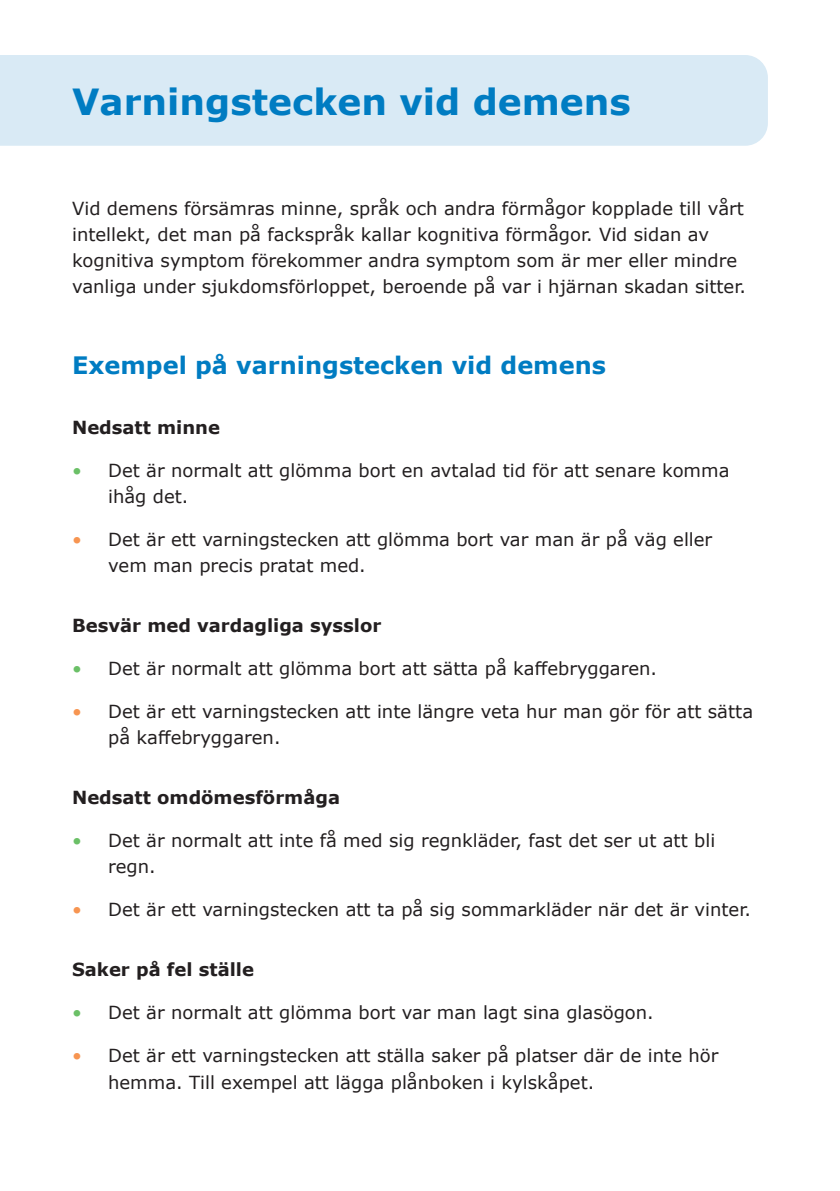
<style>
.page{position:relative;width:840px;height:1191px;background:#fff}
.page>*{position:absolute;margin:0;border:0;box-sizing:border-box;transform-origin:0 0}
.Rubrik_blå_-_14_pkt{font:700 36px "Verdana";color:#007cc2}
.Verdana_brödtext{font:700 24px "Verdana";color:#007cc2}
.Verdana_brödtext-2{font:18px/26px "Verdana";color:#231f20}
.Fet_liten_rubrik{font:700 18px "Verdana";color:#231f20}
.s1{color:#6bc067}
.s2{color:#f79551}
</style>
<div class="page">
<div style="left:0;top:55px;width:767px;height:91px;background:#d9eaf5"></div>
<p class="Rubrik_blå_-_14_pkt" style="left:72px;top:77px;width:560px">Varningstecken vid demens</p>
<p class="Verdana_brödtext-2" style="left:72px;top:195px;width:675px">Vid demens försämras minne, språk och andra förmågor kopplade till vårt intellekt, det man på fackspråk kallar kognitiva förmågor. Vid sidan av kognitiva symptom förekommer andra symptom som är mer eller mindre vanliga under sjukdomsförloppet, beroende på var i hjärnan skadan sitter.</p>
<p class="Verdana_brödtext" style="left:72px;top:348px;width:535px">Exempel på varningstecken vid demens</p>
<p class="Fet_liten_rubrik" style="left:72px;top:415px;width:149px">Nedsatt minne</p>
<p class="Verdana_brödtext-2" style="left:108px;top:457px;width:622px;text-indent:-36px"><span class="s1">•</span> Det är normalt att glömma bort en avtalad tid för att senare komma ihåg det.</p>
<p class="Verdana_brödtext-2" style="left:108px;top:526px;width:605px;text-indent:-36px"><span class="s2">•</span> Det är ett varningstecken att glömma bort var man är på väg eller vem man precis pratat med.</p>
<p class="Fet_liten_rubrik" style="left:72px;top:613px;width:311px">Besvär med vardagliga sysslor</p>
<p class="Verdana_brödtext-2" style="left:72px;top:655px;width:586px"><span class="s1">•</span> Det är normalt att glömma bort att sätta på kaffebryggaren.</p>
<p class="Verdana_brödtext-2" style="left:108px;top:698px;width:646px;text-indent:-36px"><span class="s2">•</span> Det är ett varningstecken att inte längre veta hur man gör för att sätta på kaffebryggaren.</p>
<p class="Fet_liten_rubrik" style="left:72px;top:785px;width:269px">Nedsatt omdömesförmåga</p>
<p class="Verdana_brödtext-2" style="left:108px;top:827px;width:608px;text-indent:-36px"><span class="s1">•</span> Det är normalt att inte få med sig regnkläder, fast det ser ut att bli regn.</p>
<p class="Verdana_brödtext-2" style="left:72px;top:896px;width:680px"><span class="s2">•</span> Det är ett varningstecken att ta på sig sommarkläder när det är vinter.</p>
<p class="Fet_liten_rubrik" style="left:72px;top:957px;width:183px">Saker på fel ställe</p>
<p class="Verdana_brödtext-2" style="left:72px;top:999px;width:583px"><span class="s1">•</span> Det är normalt att glömma bort var man lagt sina glasögon.</p>
<p class="Verdana_brödtext-2" style="left:108px;top:1042px;width:611px;text-indent:-36px"><span class="s2">•</span> Det är ett varningstecken att ställa saker på platser där de inte hör hemma. Till exempel att lägga plånboken i kylskåpet.</p>
</div>
